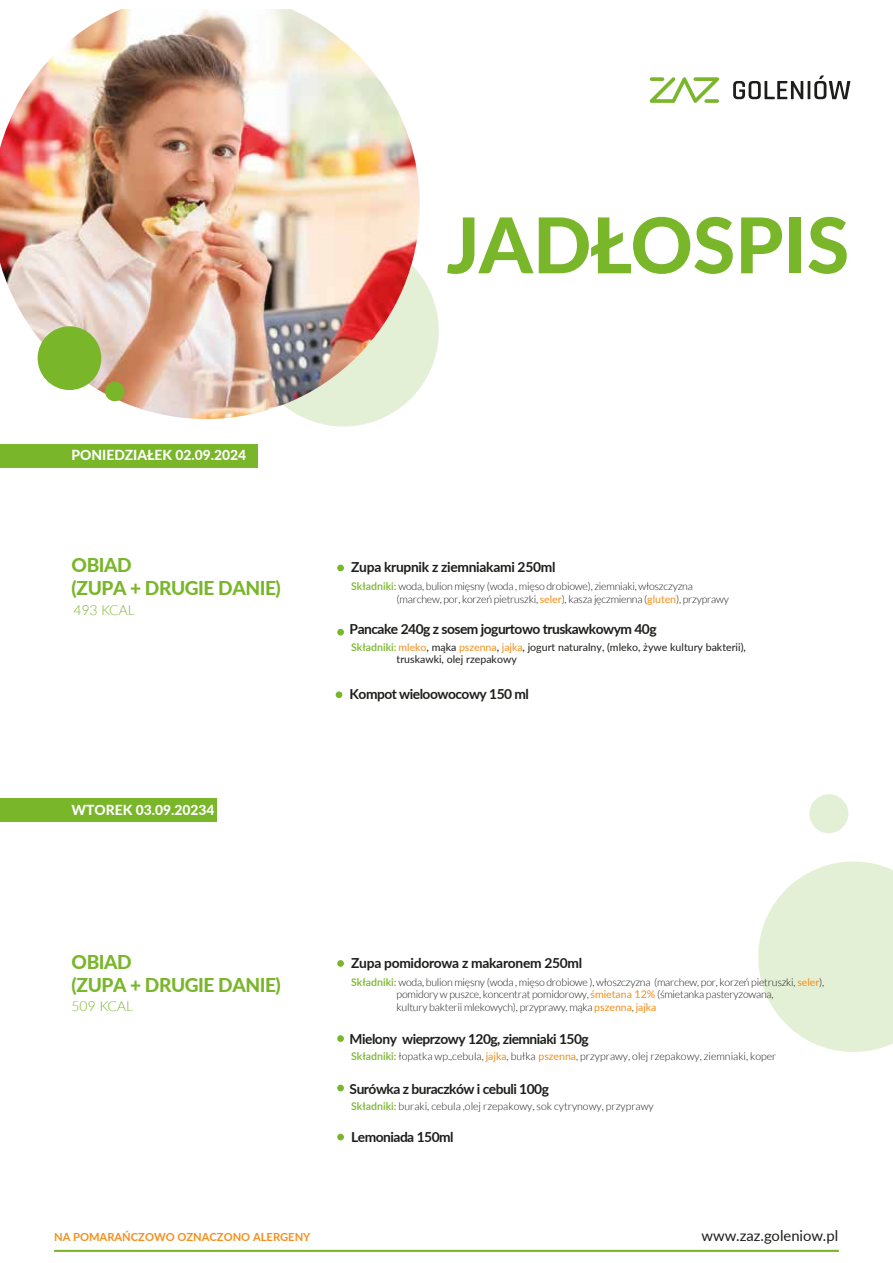
<style>
.page{position:relative;width:893px;height:1263px;background:#fff}
.page>*{position:absolute;margin:0;border:0;box-sizing:border-box;transform-origin:0 0}
.t1{font:800 76.95px "Lato";color:#79b62a}
.t2{font:800 19.05px/23px "Lato";letter-spacing:-.02em;color:#79b62a}
.t3{font:14.85px "Lato";color:#1d1d1b}
.t4{font:700 13.8px "Lato";letter-spacing:-.035em;color:#1d1d1b}
.t5{font:800 13.8px "Lato";color:#fff}
.t6{font:300 13.8px "Lato";color:#79b62a}
.t7{font:700 11.1px "Lato";color:#f38f1c}
.t8{font:300 10.65px/12.8px "Lato";letter-spacing:-.02em;color:#1d1d1b}
.t9{font:300 10.65px "Lato";color:#1d1d1b}
.t10{font:10.65px/12.8px "Lato";color:#1d1d1b}
.s1{font-weight:600;color:#79b62a}
.s2{font-weight:400;color:#f38f1c}
.s3{color:#f38f1c}
</style>
<div class="page">
<svg style="left:307px;top:275px;width:132px;height:152px"></svg>
<div style="left:0;top:444px;width:257px;height:24px;background:#79b62a"></div>
<svg style="left:650px;top:77px;width:69px;height:26px"></svg>
<svg style="left:650px;top:77px;width:14px;height:4px"></svg>
<svg style="left:733px;top:75px;width:117px;height:24px"></svg>
<svg style="left:758px;top:861px;width:135px;height:191px"></svg>
<svg style="left:809px;top:794px;width:40px;height:40px"></svg>
<hr style="left:54px;top:1250px;width:785px;height:2px;background:#79b62a">
<div style="left:0;top:799px;width:217px;height:23px;background:#79b62a"></div>
<div style="left:337px;top:629px;width:7px;height:6px;background:#79b62a;border-radius:50%"></div>
<div style="left:336px;top:691px;width:6px;height:7px;background:#79b62a;border-radius:50%"></div>
<div style="left:337px;top:565px;width:7px;height:6px;background:#79b62a;border-radius:50%"></div>
<div style="left:337px;top:1035px;width:7px;height:7px;background:#79b62a;border-radius:50%"></div>
<div style="left:337px;top:1134px;width:7px;height:6px;background:#79b62a;border-radius:50%"></div>
<div style="left:337px;top:960px;width:7px;height:7px;background:#79b62a;border-radius:50%"></div>
<div style="left:337px;top:1085px;width:7px;height:6px;background:#79b62a;border-radius:50%"></div>
<img style="left:0;top:9px;width:420px;height:410px">
<svg style="left:37px;top:326px;width:65px;height:64px;background:#94bf53"></svg>
<div style="left:105px;top:382px;width:20px;height:19px;background:#79b62a;border-radius:50%"></div>
<h1 class="t1" style="left:446px;top:188px;width:404px">JADŁOSPIS</h1>
<p class="t5" style="left:72px;top:445px;width:176px">PONIEDZIAŁEK 02.09.2024</p>
<h2 class="t2" style="left:72px;top:553px;width:211px">OBIAD<br>(ZUPA + DRUGIE DANIE)</h2>
<p class="t6" style="left:73px;top:603px;width:63px">493 KCAL</p>
<p class="t5" style="left:72px;top:799px;width:144px">WTOREK 03.09.20234</p>
<h2 class="t2" style="left:72px;top:950px;width:211px">OBIAD<br>(ZUPA + DRUGIE DANIE)</h2>
<p class="t6" style="left:72px;top:999px;width:63px">509 KCAL</p>
<p class="t4" style="left:351px;top:557px;width:206px">Zupa krupnik z ziemniakami 250ml</p>
<p class="t8" style="left:397px;top:580px;width:334px;text-indent:-45px"><span class="s1">Składniki:</span> woda, bulion mięsny (woda , mięso drobiowe), ziemniaki, włoszczyzna (marchew, por, korzeń pietruszki, <span class="s2">seler</span>), kasza jęczmienna (<span class="s2">gluten</span>), przyprawy</p>
<p class="t10" style="left:397px;top:640px;width:351px;text-indent:-45px"><span class="s1">Składniki:</span> <span class="s3">mleko</span>, mąka <span class="s3">pszenna</span>, <span class="s3">jajka</span>, jogurt naturalny, (mleko, żywe kultury bakterii), truskawki, olej rzepakowy</p>
<p class="t4" style="left:350px;top:619px;width:309px">Pancake 240g z sosem jogurtowo truskawkowym 40g</p>
<p class="t4" style="left:350px;top:684px;width:181px">Kompot wieloowocowy 150 ml</p>
<p class="t4" style="left:351px;top:952px;width:233px">Zupa pomidorowa z makaronem 250ml</p>
<p class="t8" style="left:397px;top:975px;width:429px;text-indent:-45px"><span class="s1">Składniki:</span> woda, bulion mięsny (woda , mięso drobiowe ), włoszczyzna (marchew, por, korzeń pietruszki, <span class="s2">seler</span>), pomidory w puszce, koncentrat pomidorowy, <span class="s2">śmietana 12%</span> (śmietanka pasteryzowana,<br>kultury bakterii mlekowych), przyprawy, mąka <span class="s2">pszenna</span>, <span class="s2">jajka</span></p>
<p class="t9" style="left:351px;top:1050px;width:427px"><span class="s1">Składniki:</span> łopatka wp.,cebula, <span class="s2">jajka</span>, bułka <span class="s2">pszenna</span>, przyprawy, olej rzepakowy, ziemniaki, koper</p>
<p class="t4" style="left:350px;top:1029px;width:241px">Mielony wieprzowy 120g, ziemniaki 150g</p>
<p class="t4" style="left:350px;top:1078px;width:201px">Surówka z buraczków i cebuli 100g</p>
<p class="t9" style="left:351px;top:1100px;width:304px"><span class="s1">Składniki:</span> buraki, cebula ,olej rzepakowy, sok cytrynowy, przyprawy</p>
<p class="t4" style="left:351px;top:1126px;width:104px">Lemoniada 150ml</p>
<p class="t7" style="left:54px;top:1229px;width:258px">NA POMARAŃCZOWO OZNACZONO ALERGENY</p>
<h3 class="t3" style="left:701px;top:1225px;width:138px">www.zaz.goleniow.pl</h3>
</div>
